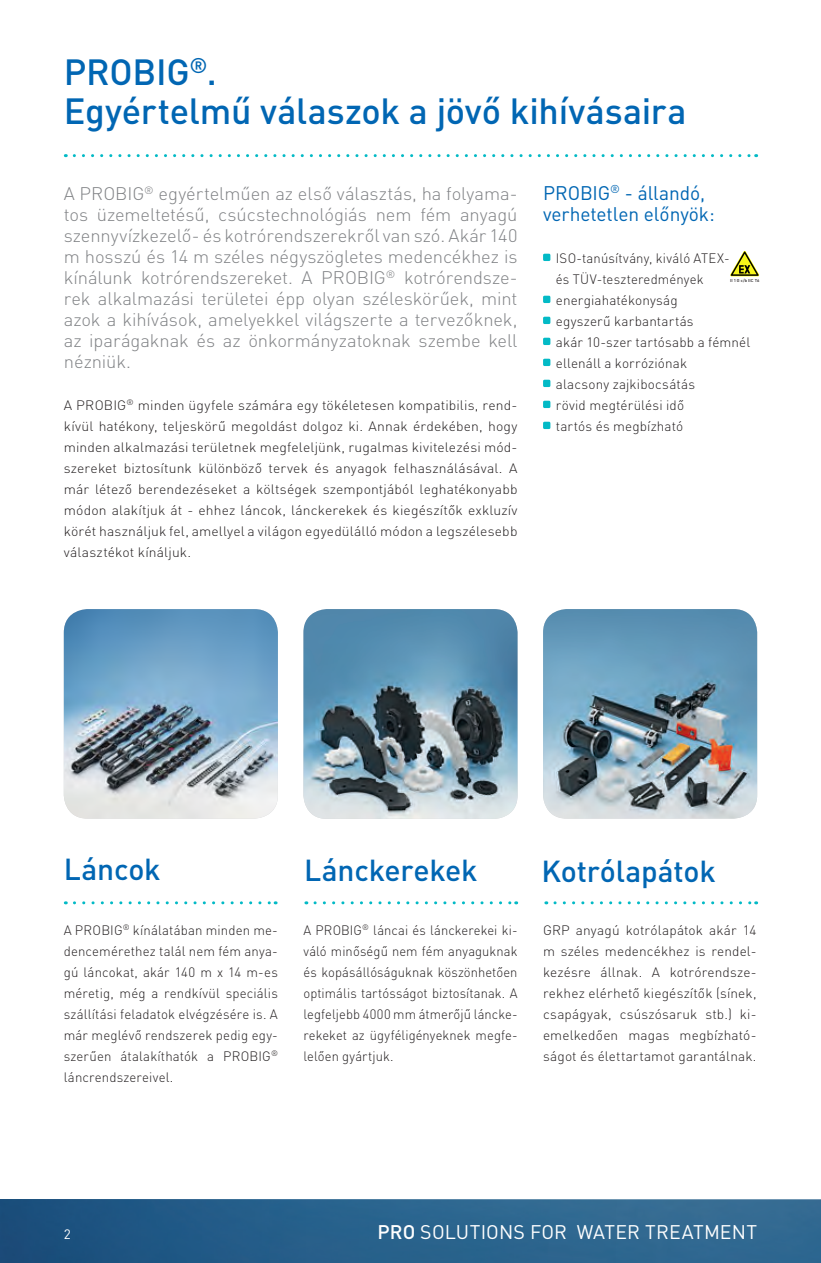
<style>
.page{position:relative;width:821px;height:1263px;background:#fff}
.page>*{position:absolute;margin:0;border:0;box-sizing:border-box;transform-origin:0 0}
.t1{font:500 36px/39px "DIN Pro";letter-spacing:-.005em;color:#0166b3}
.t2{font:500 30px "DIN Pro";letter-spacing:-.005em;color:#0166b3}
.t3{font:19.5px/21px "DIN Pro";letter-spacing:-.005em;color:#0166b3}
.t4{font:19.5px "DIN Pro";letter-spacing:.005em;color:#fff}
.t5{font:300 18px/21px "DIN Pro";letter-spacing:-.005em;color:#808285;text-align:justify}
.t6{font:300 13.5px/21px "DIN Pro";letter-spacing:.01em;color:#231f20;text-align:justify}
.t7{font:300 13.5px/21px "DIN Pro";letter-spacing:.01em;color:#231f20;text-align:justify;scale:.96 1}
.t8{font:13.5px "DIN";color:#fff}
.t9{font:500 4.2px "DIN Pro";letter-spacing:.025em;color:#231f20;scale:1.04 1}
.s1{font-weight:500}
</style>
<div class="page">
<div style="left:543px;top:254px;width:7px;height:7px;background:#03bac6"></div>
<div style="left:543px;top:296px;width:7px;height:7px;background:#03bac6"></div>
<div style="left:543px;top:317px;width:7px;height:7px;background:#03bac6"></div>
<div style="left:543px;top:338px;width:7px;height:7px;background:#03bac6"></div>
<div style="left:543px;top:359px;width:7px;height:7px;background:#03bac6"></div>
<div style="left:543px;top:380px;width:7px;height:7px;background:#03bac6"></div>
<div style="left:543px;top:401px;width:7px;height:7px;background:#03bac6"></div>
<div style="left:543px;top:422px;width:7px;height:7px;background:#03bac6"></div>
<svg style="left:74px;top:154px;width:682px;height:3px"></svg>
<img style="left:0;top:1199px;width:821px;height:64px">
<img style="left:303px;top:609px;width:214px;height:210px">
<img style="left:64px;top:609px;width:214px;height:209px">
<img style="left:543px;top:609px;width:214px;height:209px">
<svg style="left:74px;top:901px;width:202px;height:3px"></svg>
<svg style="left:315px;top:901px;width:202px;height:3px"></svg>
<svg style="left:555px;top:901px;width:201px;height:3px"></svg>
<svg style="left:730px;top:251px;width:29px;height:25px"></svg>
<h1 class="t1" style="left:64px;top:51px;width:624px">PROBIG<sup>®</sup>.<br>Egyértelmű válaszok a jövő kihívásaira</h1>
<p class="t5" style="left:64px;top:182px;width:455px">A PROBIG<sup>®</sup> egyértelműen az első választás, ha folyama&shy;tos üzemeltetésű, csúcstechnológiás nem fém anyagú szennyvízkezelő- és kotrórendszerekről van szó. Akár 140 m hosszú és 14 m széles négyszögletes medencékhez is kínálunk kotrórendszereket. A PROBIG<sup>®</sup> kotrórendsze&shy;rek alkalmazási területei épp olyan széleskörűek, mint azok a kihívások, amelyekkel világszerte a tervezőknek, az iparágaknak és az önkormányzatoknak szembe kell nézniük.</p>
<p class="t6" style="left:64px;top:394px;width:455px">A PROBIG<sup>®</sup> minden ügyfele számára egy tökéletesen kompatibilis, rend&shy;kívül hatékony, teljeskörű megoldást dolgoz ki. Annak érdekében, hogy minden alkalmazási területnek megfeleljünk, rugalmas kivitelezési mód&shy;szereket biztosítunk különböző tervek és anyagok felhasználásával. A már létező berendezéseket a költségek szempontjából leghatékonyabb módon alakítjuk át - ehhez láncok, lánckerekek és kiegészítők exkluzív körét használjuk fel, amellyel a világon egyedülálló módon a legszélesebb választékot kínáljuk.</p>
<h3 class="t3" style="left:543px;top:181px;width:173px">PROBIG<sup>®</sup> - állandó, verhetetlen előnyök:</h3>
<p class="t6" style="left:556px;top:247px;width:196px;text-align:left">ISO-tanúsítvány, kiváló ATEX-<br>és TÜV-teszteredmények energiahatékonyság<br>egyszerű karbantartás<br>akár 10-szer tartósabb a fémnél ellenáll a korróziónak<br>alacsony zajkibocsátás<br>rövid megtérülési idő<br>tartós és megbízható</p>
<p class="t9" style="left:730px;top:278px;width:30px">II 1 G c/b IIC T6</p>
<h2 class="t2" style="left:64px;top:849px;width:98px">Láncok</h2>
<h2 class="t2" style="left:304px;top:849px;width:175px">Lánckerekek</h2>
<h2 class="t2" style="left:541px;top:851px;width:176px">Kotrólapátok</h2>
<p class="t6" style="left:64px;top:919px;width:216px">A PROBIG<sup>®</sup> kínálatában minden me&shy;dencemérethez talál nem fém anya&shy;gú láncokat, akár 140 m x 14 m-es méretig, még a rendkívül speciális szállítási feladatok elvégzésére is. A már meglévő rendszerek pedig egy&shy;szerűen átalakíthatók a PROBIG<sup>® </sup>láncrendszereivel.</p>
<p class="t7" style="left:303px;top:919px;width:224px">A PROBIG<sup>®</sup> láncai és lánckerekei ki&shy;váló minőségű nem fém anyaguknak és kopásállóságuknak köszönhetően optimális tartósságot biztosítanak. A legfeljebb 4000 mm átmerőjű láncke&shy;rekeket az ügyféligényeknek megfe&shy;lelően gyártjuk.</p>
<p class="t6" style="left:543px;top:919px;width:215px">GRP anyagú kotrólapátok akár 14 m széles medencékhez is rendel&shy;kezésre állnak. A kotrórendsze&shy;rekhez elérhető kiegészítők (sínek, csapágyak, csúszósaruk stb.) ki&shy;emelkedően magas megbízható&shy;ságot és élettartamot garantálnak.</p>
<p class="t8" style="left:64px;top:1226px;width:9px">2</p>
<h3 class="t4" style="left:377px;top:1219px;width:381px"><span class="s1">PRO</span> SOLUTIONS FOR WATER TREATMENT</h3>
</div>
